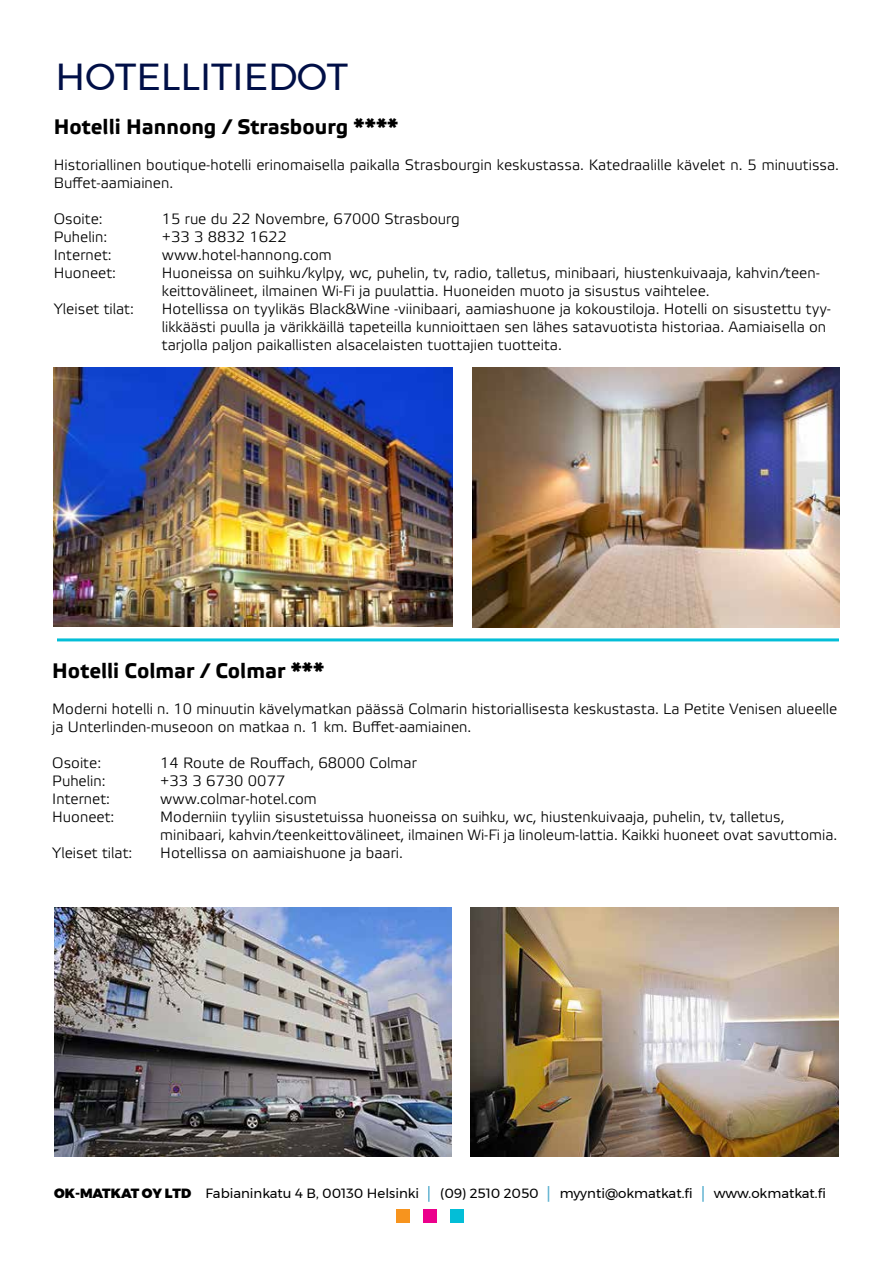
<style>
.page{position:relative;width:893px;height:1263px;background:#fff}
.page>*{position:absolute;margin:0;border:0;box-sizing:border-box;transform-origin:0 0}
.t1{font:37.5px "Montserrat";color:#000f47}
.t2{font:700 21px "Etelka Text";color:#000}
.t3{font:300 15px/18px "Etelka";color:#000}
.t4{font:13.35px "Montserrat";color:#000}
.s1{font-weight:900}
</style>
<div class="page">
<svg style="left:428px;top:1186px;width:2px;height:16px"></svg>
<svg style="left:548px;top:1186px;width:1px;height:16px"></svg>
<svg style="left:702px;top:1186px;width:2px;height:16px"></svg>
<div style="left:396px;top:1209px;width:14px;height:14px;background:#f7941e"></div>
<div style="left:423px;top:1209px;width:14px;height:14px;background:#ec008c"></div>
<div style="left:451px;top:1209px;width:13px;height:14px;background:#03bed7"></div>
<hr style="left:57px;top:638px;width:782px;height:3px;background:#03bed7">
<img style="left:54px;top:908px;width:398px;height:249px">
<img style="left:471px;top:908px;width:368px;height:249px">
<img style="left:472px;top:367px;width:367px;height:261px">
<img style="left:54px;top:367px;width:398px;height:260px">
<h1 class="t1" style="left:55px;top:48px;width:294px">HOTELLITIEDOT</h1>
<h2 class="t2" style="left:54px;top:113px;width:346px">Hotelli Hannong / Strasbourg ****</h2>
<p class="t3" style="left:54px;top:156px;width:787px">Historiallinen boutique-hotelli erinomaisella paikalla Strasbourgin keskustassa. Katedraalille kävelet n. 5 minuutissa.<br>Buffet-aamiainen.</p>
<p class="t3" style="left:54px;top:210px;width:50px">Osoite:</p>
<p class="t3" style="left:162px;top:210px;width:299px">15 rue du 22 Novembre, 67000 Strasbourg</p>
<p class="t3" style="left:54px;top:228px;width:55px">Puhelin:</p>
<p class="t3" style="left:162px;top:228px;width:126px">+33 3 8832 1622</p>
<p class="t3" style="left:54px;top:246px;width:59px">Internet:</p>
<p class="t3" style="left:162px;top:246px;width:171px">www.hotel-hannong.com</p>
<p class="t3" style="left:54px;top:264px;width:64px">Huoneet:</p>
<p class="t3" style="left:162px;top:264px;width:659px">Huoneissa on suihku/kylpy, wc, puhelin, tv, radio, talletus, minibaari, hiustenkuivaaja, kahvin/teen&shy;keittovälineet, ilmainen Wi-Fi ja puulattia. Huoneiden muoto ja sisustus vaihtelee.</p>
<p class="t3" style="left:54px;top:300px;width:82px">Yleiset tilat:</p>
<p class="t3" style="left:162px;top:300px;width:671px">Hotellissa on tyylikäs Black&amp;Wine -viinibaari, aamiashuone ja kokoustiloja. Hotelli on sisustettu tyy&shy;likkäästi puulla ja värikkäillä tapeteilla kunnioittaen sen lähes satavuotista historiaa. Aamiaisella on tarjolla paljon paikallisten alsacelaisten tuottajien tuotteita.</p>
<h2 class="t2" style="left:52px;top:657px;width:274px">Hotelli Colmar / Colmar ***</h2>
<p class="t3" style="left:52px;top:700px;width:787px">Moderni hotelli n. 10 minuutin kävelymatkan päässä Colmarin historiallisesta keskustasta. La Petite Venisen alueelle ja Unterlinden-museoon on matkaa n. 1 km. Buffet-aamiainen.</p>
<p class="t3" style="left:52px;top:754px;width:50px">Osoite:</p>
<p class="t3" style="left:160px;top:754px;width:258px">14 Route de Rouffach, 68000 Colmar</p>
<p class="t3" style="left:52px;top:772px;width:55px">Puhelin:</p>
<p class="t3" style="left:160px;top:772px;width:126px">+33 3 6730 0077</p>
<p class="t3" style="left:52px;top:790px;width:59px">Internet:</p>
<p class="t3" style="left:160px;top:790px;width:158px">www.colmar-hotel.com</p>
<p class="t3" style="left:52px;top:808px;width:64px">Huoneet:</p>
<p class="t3" style="left:160px;top:808px;width:679px">Moderniin tyyliin sisustetuissa huoneissa on suihku, wc, hiustenkuivaaja, puhelin, tv, talletus, - minibaari, kahvin/teenkeittovälineet, ilmainen Wi-Fi ja linoleum-lattia. Kaikki huoneet ovat savuttomia.</p>
<p class="t3" style="left:52px;top:844px;width:82px">Yleiset tilat:</p>
<p class="t3" style="left:160px;top:844px;width:244px">Hotellissa on aamiaishuone ja baari.</p>
<p class="t4" style="left:54px;top:1183px;width:367px"><span class="s1">OK-MATKAT OY LTD</span> Fabianinkatu 4 B, 00130 Helsinki</p>
<p class="t4" style="left:440px;top:1183px;width:100px">(09) 2510 2050</p>
<p class="t4" style="left:560px;top:1183px;width:134px">myynti@okmatkat.fi</p>
<p class="t4" style="left:714px;top:1183px;width:114px">www.okmatkat.fi</p>
</div>
